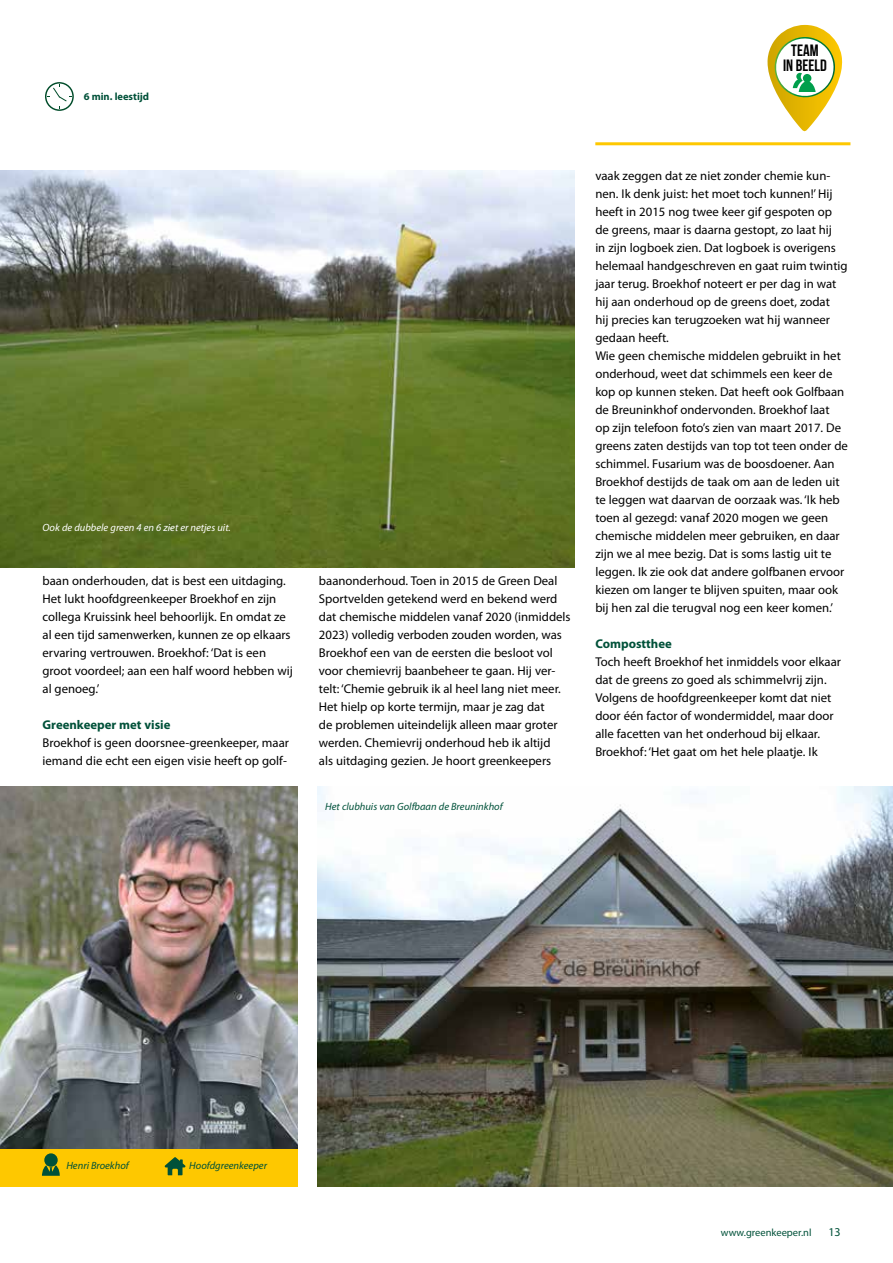
<style>
.page{position:relative;width:893px;height:1263px;background:#fff}
.page>*{position:absolute;margin:0;border:0;box-sizing:border-box;transform-origin:0 0}
.t1{font:16.35px/14.7px "Bebas Neue";color:#000;text-align:center}
.t2{font:12.75px/18px "Myriad Pro";color:#000}
.t3{font:700 12.75px "Myriad Pro";color:#005139}
.t4{font:12px "Myriad Pro";color:#005139}
.t5{font:italic 10.5px "Myriad Pro";color:#005139}
.t6{font:italic 10.5px "Myriad Pro";color:#fff}
.t7{font:10.5px "Myriad Pro";color:#005139}
.t8{font:700 10.5px "Myriad Pro";color:#005139}
</style>
<div class="page">
<hr style="left:595px;top:142px;width:255px;height:3px;background:#fec800">
<svg style="left:45px;top:82px;width:29px;height:29px"></svg>
<img style="left:318px;top:786px;width:575px;height:400px">
<img style="left:0;top:170px;width:574px;height:398px">
<img style="left:0;top:786px;width:298px;height:379px">
<div style="left:0;top:1150px;width:297px;height:37px;background:#fec800"></div>
<svg style="left:42px;top:1165px;width:18px;height:11px"></svg>
<div style="left:44px;top:1153px;width:14px;height:14px;background:#005139;border-radius:50%"></div>
<svg style="left:165px;top:1157px;width:20px;height:18px"></svg>
<svg style="left:767px;top:25px;width:75px;height:106px"></svg>
<p class="t8" style="left:84px;top:90px;width:67px">6 min. leestijd</p>
<p class="t1" style="left:783px;top:43px;width:45px">TEAM<br>IN BEELD</p>
<p class="t6" style="left:43px;top:521px;width:190px">Ook de dubbele green 4 en 6 ziet er netjes uit.</p>
<p class="t2" style="left:43px;top:572px;width:252px">baan onderhouden, dat is best een uitdaging.<br>Het lukt hoofdgreenkeeper Broekhof en zijn collega Kruissink heel behoorlijk. En omdat ze al een tijd samenwerken, kunnen ze op elkaars ervaring vertrouwen. Broekhof: ‘Dat is een groot voordeel; aan een half woord hebben wij al genoeg.’</p>
<p class="t3" style="left:43px;top:716px;width:129px">Greenkeeper met visie</p>
<p class="t2" style="left:43px;top:734px;width:248px">Broekhof is geen doorsnee-greenkeeper, maar iemand die echt een eigen visie heeft op golf-</p>
<p class="t2" style="left:319px;top:572px;width:253px">baanonderhoud. Toen in 2015 de Green Deal Sportvelden getekend werd en bekend werd dat chemische middelen vanaf 2020 (inmiddels 2023) volledig verboden zouden worden, was Broekhof een van de eersten die besloot vol voor chemievrij baanbeheer te gaan. Hij ver&shy;telt: ‘Chemie gebruik ik al heel lang niet meer.<br>Het hielp op korte termijn, maar je zag dat<br>de problemen uiteindelijk alleen maar groter werden. Chemievrij onderhoud heb ik altijd<br>als uitdaging gezien. Je hoort greenkeepers</p>
<p class="t5" style="left:325px;top:800px;width:179px">Het clubhuis van Golfbaan de Breuninkhof</p>
<p class="t2" style="left:595px;top:167px;width:254px">vaak zeggen dat ze niet zonder chemie kun&shy;nen. Ik denk juist: het moet toch kunnen!’ Hij heeft in 2015 nog twee keer gif gespoten op de greens, maar is daarna gestopt, zo laat hij<br>in zijn logboek zien. Dat logboek is overigens helemaal handgeschreven en gaat ruim twintig jaar terug. Broekhof noteert er per dag in wat hij aan onderhoud op de greens doet, zodat<br>hij precies kan terugzoeken wat hij wanneer gedaan heeft.<br>Wie geen chemische middelen gebruikt in het onderhoud, weet dat schimmels een keer de kop op kunnen steken. Dat heeft ook Golfbaan de Breuninkhof ondervonden. Broekhof laat<br>op zijn telefoon foto’s zien van maart 2017. De greens zaten destijds van top tot teen onder de schimmel. Fusarium was de boosdoener. Aan Broekhof destijds de taak om aan de leden uit te leggen wat daarvan de oorzaak was. ‘Ik heb toen al gezegd: vanaf 2020 mogen we geen chemische middelen meer gebruiken, en daar zijn we al mee bezig. Dat is soms lastig uit te leggen. Ik zie ook dat andere golfbanen ervoor kiezen om langer te blijven spuiten, maar ook bij hen zal die terugval nog een keer komen.’</p>
<p class="t3" style="left:595px;top:636px;width:78px">Compostthee</p>
<p class="t2" style="left:595px;top:653px;width:247px">Toch heeft Broekhof het inmiddels voor elkaar dat de greens zo goed als schimmelvrij zijn.<br>Volgens de hoofdgreenkeeper komt dat niet door één factor of wondermiddel, maar door alle facetten van het onderhoud bij elkaar.<br>Broekhof: ‘Het gaat om het hele plaatje. Ik</p>
<p class="t5" style="left:66px;top:1158px;width:64px">Henri Broekhof</p>
<p class="t5" style="left:189px;top:1158px;width:79px">Hoofdgreenkeeper</p>
<p class="t7" style="left:721px;top:1226px;width:92px">www.greenkeeper.nl</p>
<p class="t4" style="left:828px;top:1224px;width:14px">13</p>
</div>
